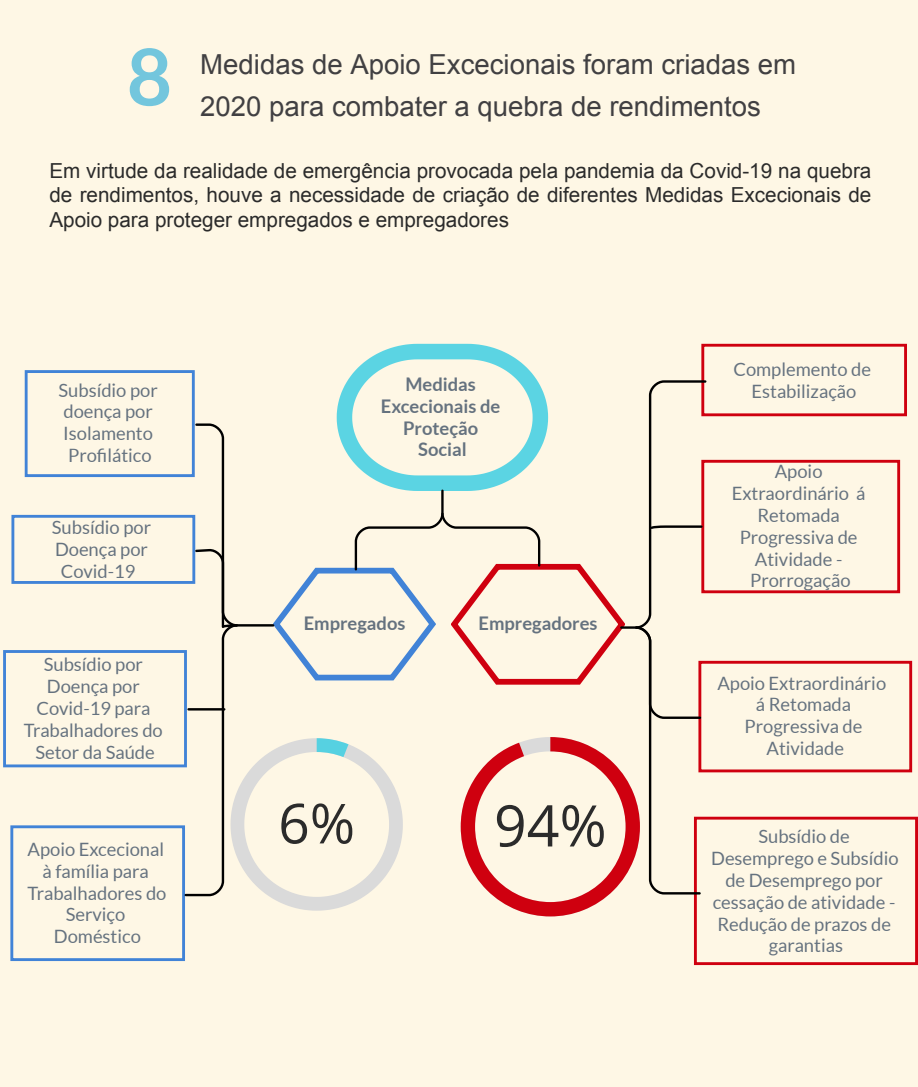
<style>
.page{position:relative;width:918px;height:1087px;background:#fff}
.page>*{position:absolute;margin:0;border:0;box-sizing:border-box;transform-origin:0 0}
.t1{font:700 78.6px "Lato";color:#73c6dd}
.t2{font:57.3px "Open Sans";color:#2b2b2b}
.t3{font:55.2px "Open Sans";color:#2b2b2b}
.t4{font:27.6px/41.4px "Arial";color:#414042}
.t5{font:20.7px/24.2px "Arial";color:#2b2b2b;text-align:justify}
.t6{font:18.45px/21.9px "Lato";color:#65727f;text-align:center}
.t7{font:700 18.45px/21.9px "Lato";color:#65727f;text-align:center}
</style>
<div class="page">
<div style="left:0;top:0;width:918px;height:1086px;background:#fef7e5"></div>
<div style="left:25px;top:370px;width:170px;height:107px;border:3px solid #4183d7"></div>
<div style="left:3px;top:650px;width:184px;height:117px;border:3px solid #4183d7"></div>
<div style="left:11px;top:514px;width:184px;height:69px;border:3px solid #4183d7"></div>
<div style="left:10px;top:825px;width:175px;height:135px;border:3px solid #4183d7"></div>
<div style="left:701px;top:459px;width:199px;height:134px;border:3px solid #cf000f"></div>
<div style="left:701px;top:344px;width:206px;height:72px;border:3px solid #cf000f"></div>
<div style="left:694px;top:816px;width:224px;height:148px;border:3px solid #cf000f"></div>
<div style="left:698px;top:660px;width:214px;height:112px;border:3px solid #cf000f"></div>
<svg style="left:183px;top:344px;width:525px;height:572px"></svg>
<h1 class="t1" style="left:127px;top:32px;width:47px">8</h1>
<h3 class="t4" style="left:200px;top:44px;width:597px">Medidas de Apoio Excecionais foram criadas em<br>2020 para combater a quebra de rendimentos</h3>
<p class="t5" style="left:49px;top:159px;width:824px">Em virtude da realidade de emergência provocada pela pandemia da Covid-19 na quebra de rendimentos, houve a necessidade de criação de diferentes Medidas Excecionais de Apoio para proteger empregados e empregadores</p>
<p class="t6" style="left:59px;top:379px;width:101px;text-align:left">Subsídio por doença por<br>Isolamento<br>Profilático</p>
<p class="t6" style="left:52px;top:516px;width:101px">Subsídio por<br>Doença por<br>Covid-19</p>
<p class="t6" style="left:24px;top:653px;width:140px">Subsídio por<br>Doença por<br>Covid-19 para<br>Trabalhadores do<br>Setor da Saúde</p>
<p class="t6" style="left:28px;top:838px;width:140px">Apoio Excecional à família para<br>Trabalhadores do<br>Serviço<br>Doméstico</p>
<p class="t7" style="left:381px;top:373px;width:121px">Medidas<br>Excecionais de<br>Proteção<br>Social</p>
<p class="t7" style="left:304px;top:612px;width:103px">Empregados</p>
<p class="t7" style="left:479px;top:612px;width:121px">Empregadores</p>
<h3 class="t3" style="left:278px;top:784px;width:78px">6%</h3>
<h2 class="t2" style="left:494px;top:785px;width:114px">94%</h2>
<p class="t6" style="left:733px;top:358px;width:139px">Complemento de<br>Estabilização</p>
<p class="t6" style="left:732px;top:460px;width:135px">Apoio<br>Extraordinário á<br>Retomada<br>Progressiva de<br>Atividade -<br>Prorrogação</p>
<p class="t6" style="left:717px;top:671px;width:170px">Apoio Extraordinário á Retomada<br>Progressiva de<br>Atividade</p>
<p class="t6" style="left:711px;top:825px;width:189px">Subsídio de<br>Desemprego e Subsídio de Desemprego por cessação de atividade -<br>Redução de prazos de garantias</p>
</div>
